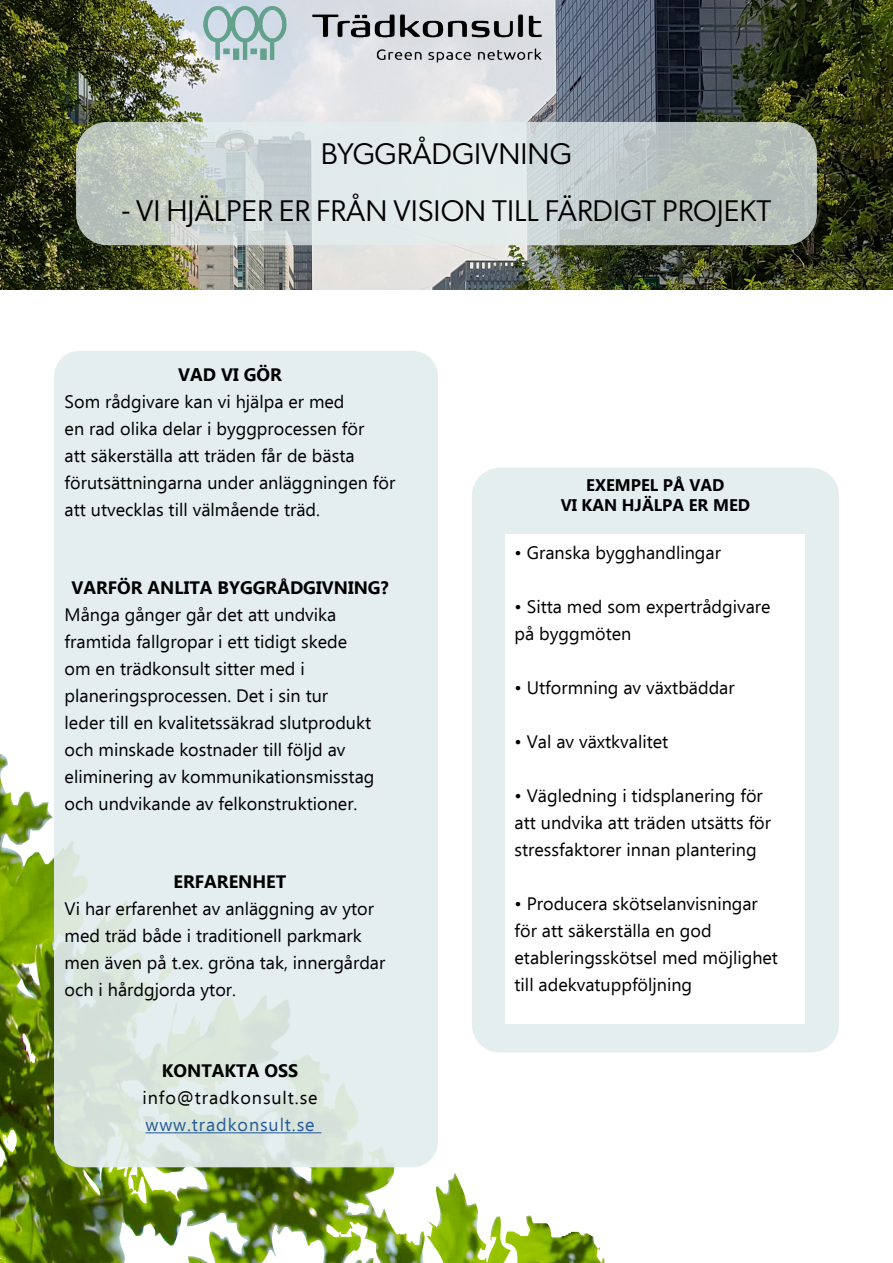
<style>
.page{position:relative;width:893px;height:1263px;background:#fff}
.page>*{position:absolute;margin:0;border:0;box-sizing:border-box;transform-origin:0 0}
.t1{font:30px "Gibson";color:#000}
.t2{font:18px/27px "Ebrima";color:#000}
.t3{font:700 18px "Ebrima";color:#000}
.t4{font:18px "Ebrima";letter-spacing:.05em;color:#000}
.t5{font:18px "Ebrima";letter-spacing:.05em;color:#275b9b}
.t6{font:700 16.8px/20.1px "Ebrima";color:#000;text-align:center}
</style>
<div class="page">
<img style="left:0;top:0;width:893px;height:289px">
<img style="left:0;top:754px;width:427px;height:509px">
<div style="left:54px;top:351px;width:384px;height:816px;background:#e3edee;border-radius:26px"></div>
<svg style="left:76px;top:122px;width:741px;height:123px;background:#cad3d1"></svg>
<hr style="left:145px;top:1132px;width:176px;height:1px;background:#275b9b">
<div style="left:472px;top:468px;width:367px;height:584px;background:#e3edee;border-radius:28px"></div>
<img style="left:200px;top:0;width:347px;height:68px">
<div style="left:506px;top:534px;width:299px;height:490px;background:#fff"></div>
<h1 class="t1" style="left:321px;top:135px;width:253px">BYGGRÅDGIVNING</h1>
<h1 class="t1" style="left:122px;top:193px;width:651px">- VI HJÄLPER ER FRÅN VISION TILL FÄRDIGT PROJEKT</h1>
<p class="t3" style="left:178px;top:361px;width:105px">VAD VI GÖR</p>
<p class="t2" style="left:65px;top:388px;width:332px">Som rådgivare kan vi hjälpa er med<br>en rad olika delar i byggprocessen för<br>att säkerställa att träden får de bästa förutsättningarna under anläggningen för att utvecklas till välmående träd.</p>
<p class="t3" style="left:71px;top:574px;width:319px">VARFÖR ANLITA BYGGRÅDGIVNING?</p>
<p class="t2" style="left:65px;top:601px;width:311px">Många gånger går det att undvika framtida fallgropar i ett tidigt skede om en trädkonsult sitter med i planeringsprocessen. Det i sin tur<br>leder till en kvalitetssäkrad slutprodukt och minskade kostnader till följd av eliminering av kommunikationsmisstag och undvikande av felkonstruktioner.</p>
<p class="t3" style="left:174px;top:868px;width:114px">ERFARENHET</p>
<p class="t2" style="left:65px;top:895px;width:322px">Vi har erfarenhet av anläggning av ytor med träd både i traditionell parkmark men även på t.ex. gröna tak, innergårdar och i hårdgjorda ytor.</p>
<p class="t3" style="left:162px;top:1057px;width:138px">KONTAKTA OSS</p>
<p class="t4" style="left:142px;top:1084px;width:177px">info@tradkonsult.se</p>
<p class="t5" style="left:145px;top:1111px;width:171px">www.tradkonsult.se</p>
<p class="t6" style="left:561px;top:474px;width:191px">EXEMPEL PÅ VAD<br>VI KAN HJÄLPA ER MED</p>
<p class="t2" style="left:514px;top:538px;width:208px">• Granska bygghandlingar</p>
<p class="t2" style="left:514px;top:592px;width:257px">• Sitta med som expertrådgivare på byggmöten</p>
<p class="t2" style="left:514px;top:673px;width:222px">• Utformning av växtbäddar</p>
<p class="t2" style="left:514px;top:727px;width:155px">• Val av växtkvalitet</p>
<p class="t2" style="left:514px;top:781px;width:258px">• Vägledning i tidsplanering för att undvika att träden utsätts för stressfaktorer innan plantering</p>
<p class="t2" style="left:514px;top:889px;width:265px">• Producera skötselanvisningar för att säkerställa en god etableringsskötsel med möjlighet till adekvatuppföljning</p>
</div>
